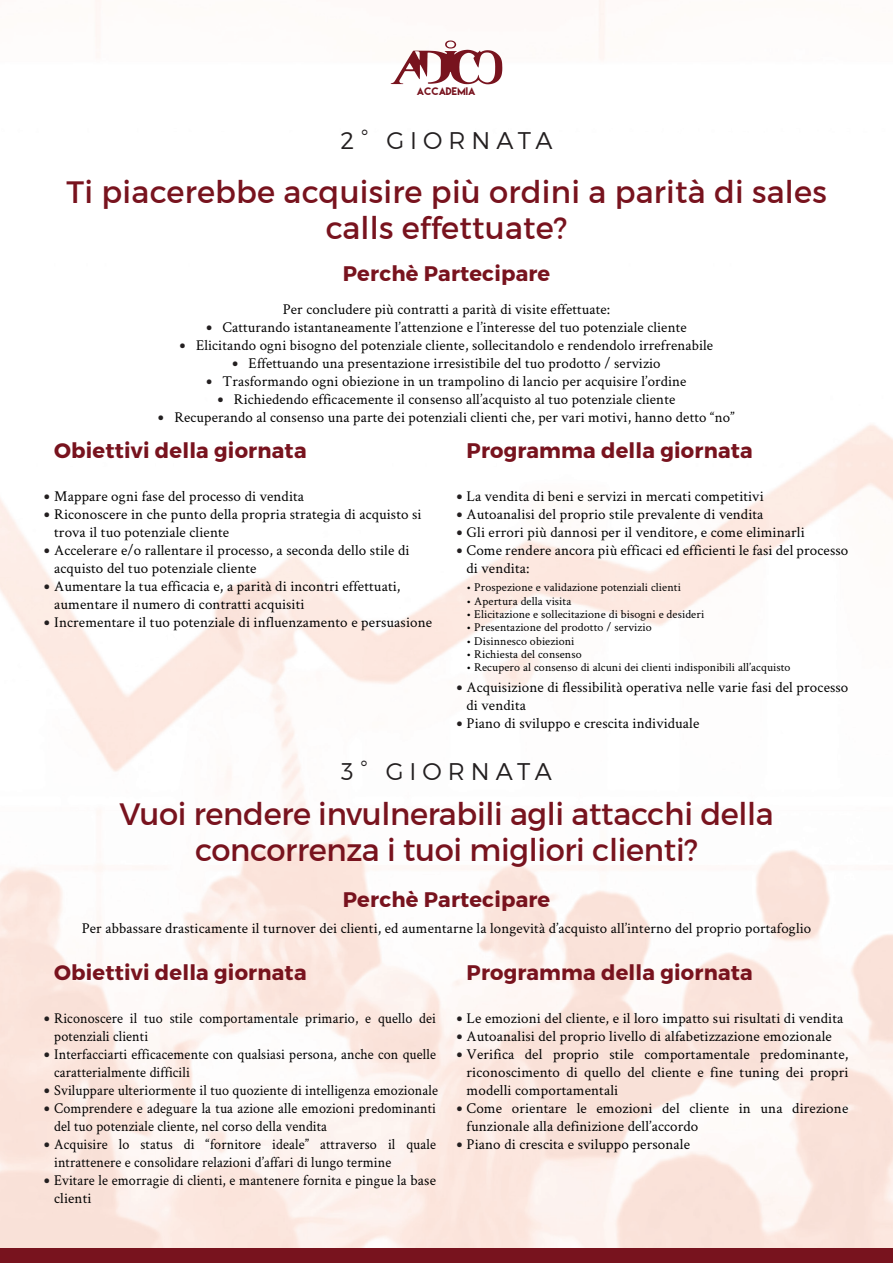
<style>
.page{position:relative;width:893px;height:1263px;background:#fff}
.page>*{position:absolute;margin:0;border:0;box-sizing:border-box;transform-origin:0 0}
.t1{font:31.5px/36px "Montserrat";letter-spacing:-.01em;color:#78131e;text-align:center}
.t2{font:31.5px/36px "Montserrat";letter-spacing:.01em;color:#78131e;text-align:center}
.t3{font:300 24px "Montserrat";letter-spacing:.25em;color:#231f20}
.t4{font:700 21px "Montserrat";letter-spacing:.01em;color:#78131e}
.t5{font:15px/18px "Crimson Text";letter-spacing:.01em;color:#000}
.t6{font:15px/18px "Crimson Text";letter-spacing:.01em;color:#000;scale:.94 1}
.t7{font:12px "Crimson Text";letter-spacing:.01em;color:#000}
.t8{font:9.75px "Lemon Milk";letter-spacing:.015em;color:#78131e}
.s1{font-family:"Montserrat";font-weight:900;color:#231f20}
</style>
<div class="page">
<svg style="left:391px;top:40px;width:111px;height:44px"></svg>
<div style="left:0;top:1248px;width:893px;height:15px;background:#78131e"></div>
<p class="t8" style="left:417px;top:86px;width:60px">ACCADEMIA</p>
<h2 class="t3" style="left:340px;top:125px;width:213px">2° GIORNATA</h2>
<h1 class="t2" style="left:67px;top:173px;width:762px">Ti piacerebbe acquisire più ordini a parità di sales calls effettuate?</h1>
<h3 class="t4" style="left:343px;top:261px;width:209px">Perchè Partecipare</h3>
<p class="t5" style="left:283px;top:300px;width:329px">Per concludere più contratti a parità di visite effettuate:</p>
<p class="t5" style="left:206px;top:318px;width:482px"><span class="s1">•</span> Catturando istantaneamente l’attenzione e l’interesse del tuo potenziale cliente</p>
<p class="t5" style="left:180px;top:336px;width:535px"><span class="s1">•</span> Elicitando ogni bisogno del potenziale cliente, sollecitandolo e rendendolo irrefrenabile</p>
<p class="t5" style="left:232px;top:354px;width:430px"><span class="s1">•</span> Effettuando una presentazione irresistibile del tuo prodotto / servizio</p>
<p class="t5" style="left:206px;top:372px;width:482px"><span class="s1">•</span> Trasformando ogni obiezione in un trampolino di lancio per acquisire l’ordine</p>
<p class="t5" style="left:218px;top:390px;width:459px"><span class="s1">•</span> Richiedendo efficacemente il consenso all’acquisto al tuo potenziale cliente</p>
<p class="t5" style="left:158px;top:408px;width:578px"><span class="s1">•</span> Recuperando al consenso una parte dei potenziali clienti che, per vari motivi, hanno detto “no”</p>
<h3 class="t4" style="left:54px;top:438px;width:254px">Obiettivi della giornata</h3>
<p class="t5" style="left:44px;top:487px;width:261px"><span class="s1">•</span> Mappare ogni fase del processo di vendita</p>
<p class="t5" style="left:54px;top:505px;width:369px;text-indent:-10px"><span class="s1">•</span> Riconoscere in che punto della propria strategia di acquisto si trova il tuo potenziale cliente</p>
<p class="t5" style="left:54px;top:541px;width:357px;text-indent:-10px"><span class="s1">•</span> Accelerare e/o rallentare il processo, a seconda dello stile di acquisto del tuo potenziale cliente</p>
<p class="t5" style="left:54px;top:577px;width:348px;text-indent:-10px"><span class="s1">•</span> Aumentare la tua efficacia e, a parità di incontri effettuati, aumentare il numero di contratti acquisiti</p>
<p class="t5" style="left:44px;top:613px;width:389px"><span class="s1">•</span> Incrementare il tuo potenziale di influenzamento e persuasione</p>
<h3 class="t4" style="left:467px;top:438px;width:288px">Programma della giornata</h3>
<p class="t5" style="left:457px;top:487px;width:308px"><span class="s1">•</span> La vendita di beni e servizi in mercati competitivi</p>
<p class="t5" style="left:457px;top:505px;width:308px"><span class="s1">•</span> Autoanalisi del proprio stile prevalente di vendita</p>
<p class="t5" style="left:457px;top:523px;width:349px"><span class="s1">•</span> Gli errori più dannosi per il venditore, e come eliminarli</p>
<p class="t5" style="left:467px;top:541px;width:383px;text-indent:-10px"><span class="s1">•</span> Come rendere ancora più efficaci ed efficienti le fasi del processo di vendita:</p>
<p class="t7" style="left:467px;top:579px;width:216px">• Prospezione e validazione potenziali clienti</p>
<p class="t7" style="left:467px;top:593px;width:106px">• Apertura della visita</p>
<p class="t7" style="left:467px;top:606px;width:239px">• Elicitazione e sollecitazione di bisogni e desideri</p>
<p class="t7" style="left:467px;top:619px;width:187px">• Presentazione del prodotto / servizio</p>
<p class="t7" style="left:467px;top:633px;width:109px">• Disinnesco obiezioni</p>
<p class="t7" style="left:467px;top:646px;width:117px">• Richiesta del consenso</p>
<p class="t7" style="left:467px;top:659px;width:325px">• Recupero al consenso di alcuni dei clienti indisponibili all’acquisto</p>
<p class="t5" style="left:467px;top:678px;width:383px;text-indent:-10px"><span class="s1">•</span> Acquisizione di flessibilità operativa nelle varie fasi del processo di vendita</p>
<p class="t5" style="left:457px;top:714px;width:244px"><span class="s1">•</span> Piano di sviluppo e crescita individuale</p>
<h2 class="t3" style="left:341px;top:757px;width:212px">3° GIORNATA</h2>
<h1 class="t1" style="left:119px;top:796px;width:656px">Vuoi rendere invulnerabili agli attacchi della concorrenza i tuoi migliori clienti?</h1>
<h3 class="t4" style="left:343px;top:887px;width:209px">Perchè Partecipare</h3>
<p class="t5" style="left:82px;top:918px;width:731px">Per abbassare drasticamente il turnover dei clienti, ed aumentarne la longevità d’acquisto all’interno del proprio portafoglio</p>
<h3 class="t4" style="left:54px;top:960px;width:254px">Obiettivi della giornata</h3>
<p class="t6" style="left:54px;top:1009px;width:408px;text-indent:-10px"><span class="s1">•</span> Riconoscere il tuo stile comportamentale primario, e quello dei potenziali clienti</p>
<p class="t6" style="left:54px;top:1045px;width:408px;text-indent:-10px"><span class="s1">•</span> Interfacciarti efficacemente con qualsiasi persona, anche con quelle caratterialmente difficili</p>
<p class="t6" style="left:44px;top:1081px;width:420px"><span class="s1">•</span> Sviluppare ulteriormente il tuo quoziente di intelligenza emozionale</p>
<p class="t6" style="left:54px;top:1099px;width:408px;text-indent:-10px"><span class="s1">•</span> Comprendere e adeguare la tua azione alle emozioni predominanti del tuo potenziale cliente, nel corso della vendita</p>
<p class="t6" style="left:54px;top:1135px;width:408px;text-indent:-10px"><span class="s1">•</span> Acquisire lo status di “fornitore ideale” attraverso il quale intrattenere e consolidare relazioni d’affari di lungo termine</p>
<p class="t6" style="left:54px;top:1171px;width:408px;text-indent:-10px"><span class="s1">•</span> Evitare le emorragie di clienti, e mantenere fornita e pingue la base clienti</p>
<h3 class="t4" style="left:467px;top:960px;width:288px">Programma della giornata</h3>
<p class="t5" style="left:457px;top:1009px;width:388px"><span class="s1">•</span> Le emozioni del cliente, e il loro impatto sui risultati di vendita</p>
<p class="t5" style="left:457px;top:1027px;width:377px"><span class="s1">•</span> Autoanalisi del proprio livello di alfabetizzazione emozionale</p>
<p class="t5" style="left:467px;top:1045px;width:383px;text-align:justify;text-indent:-10px"><span class="s1">•</span> Verifica del proprio stile comportamentale predominante, riconoscimento di quello del cliente e fine tuning dei propri modelli comportamentali</p>
<p class="t5" style="left:467px;top:1099px;width:383px;text-indent:-10px"><span class="s1">•</span> Come orientare le emozioni del cliente in una direzione funzionale alla definizione dell’accordo</p>
<p class="t5" style="left:457px;top:1135px;width:235px"><span class="s1">•</span> Piano di crescita e sviluppo personale</p>
</div>
